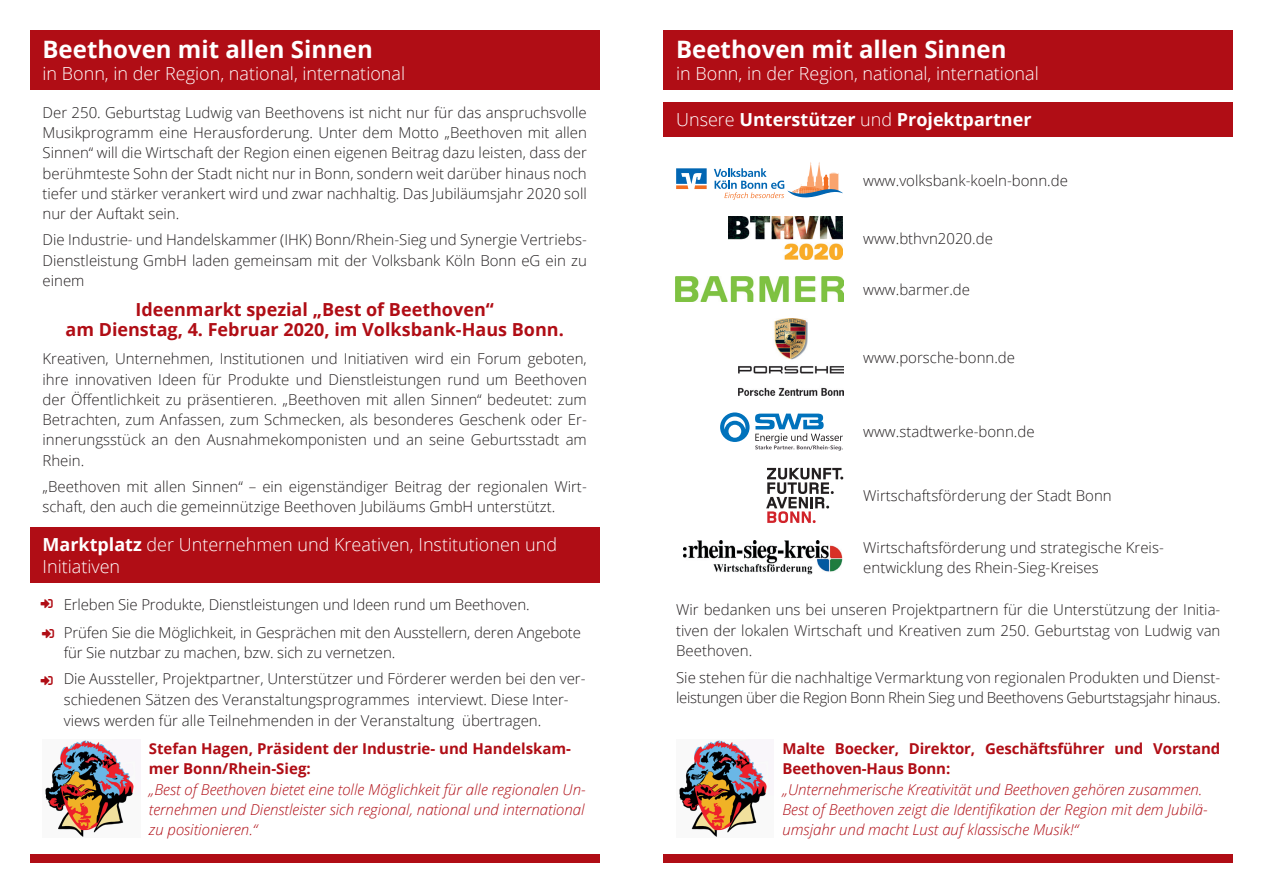
<style>
.page{position:relative;width:1263px;height:893px;background:#fff}
.page>*{position:absolute;margin:0;border:0;box-sizing:border-box;transform-origin:0 0}
.t1{font:700 24px "Open Sans";color:#fff}
.t2{font:300 18px/21.6px "Open Sans";color:#fff}
.t3{font:700 18px/20.2px "Open Sans";color:#b00d15;text-align:center}
.t4{font:700 18px "Open Sans";color:#fff}
.t5{font:300 15px/20.2px "Open Sans";color:#231f20}
.t6{font:italic 300 15px/20.2px "Open Sans";color:#b00d15}
.t7{font:300 15px/20.2px "Open Sans";letter-spacing:-.02em;color:#231f20}
.t8{font:700 15px/20.2px "Open Sans";letter-spacing:-.01em;color:#b00d15}
.s1{font-weight:700}
.s2{font-weight:300}
</style>
<div class="page">
<div style="left:663px;top:855px;width:570px;height:8px;background:#b00d15"></div>
<div style="left:663px;top:30px;width:570px;height:59px;background:#b00d15"></div>
<div style="left:663px;top:102px;width:570px;height:34px;background:#b00d15"></div>
<img style="left:679px;top:740px;width:88px;height:97px">
<img style="left:675px;top:276px;width:168px;height:26px">
<svg style="left:676px;top:168px;width:31px;height:21px"></svg>
<svg style="left:714px;top:162px;width:129px;height:38px"></svg>
<img style="left:728px;top:217px;width:114px;height:42px">
<svg style="left:720px;top:412px;width:29px;height:30px"></svg>
<svg style="left:755px;top:414px;width:88px;height:35px"></svg>
<img style="left:683px;top:540px;width:159px;height:34px">
<img style="left:738px;top:319px;width:105px;height:76px">
<svg style="left:766px;top:468px;width:77px;height:55px"></svg>
<div style="left:30px;top:30px;width:570px;height:59px;background:#b00d15"></div>
<div style="left:30px;top:855px;width:570px;height:8px;background:#b00d15"></div>
<div style="left:30px;top:527px;width:570px;height:56px;background:#b00d15"></div>
<img style="left:45px;top:740px;width:89px;height:97px">
<h1 class="t1" style="left:43px;top:32px;width:332px">Beethoven mit allen Sinnen</h1>
<p class="t2" style="left:43px;top:62px;width:364px">in Bonn, in der Region, national, international</p>
<p class="t5" style="left:43px;top:102px;width:546px;text-align:justify">Der 250. Geburtstag Ludwig van Beethovens ist nicht nur für das anspruchsvolle Musikprogramm eine Herausforderung. Unter dem Motto „Beethoven mit allen Sinnen“ will die Wirtschaft der Region einen eigenen Beitrag dazu leisten, dass der berühmteste Sohn der Stadt nicht nur in Bonn, sondern weit darüber hinaus noch tiefer und stärker verankert wird und zwar nachhaltig. Das Jubiläumsjahr 2020 soll nur der Auftakt sein.</p>
<p class="t5" style="left:43px;top:229px;width:546px;text-align:justify">Die Industrie- und Handelskammer (IHK) Bonn/Rhein-Sieg und Synergie Vertriebs-Dienstleistung GmbH laden gemeinsam mit der Volksbank Köln Bonn eG ein zu einem</p>
<p class="t3" style="left:65px;top:299px;width:500px">Ideenmarkt spezial „Best of Beethoven“<br>am Dienstag, 4. Februar 2020, im Volksbank-Haus Bonn.</p>
<p class="t5" style="left:43px;top:348px;width:546px;text-align:justify">Kreativen, Unternehmen, Institutionen und Initiativen wird ein Forum geboten, ihre innovativen Ideen für Produkte und Dienstleistungen rund um Beethoven der Öffentlichkeit zu präsentieren. „Beethoven mit allen Sinnen“ bedeutet: zum Betrachten, zum Anfassen, zum Schmecken, als besonderes Geschenk oder Er&shy;innerungsstück an den Ausnahmekomponisten und an seine Geburtsstadt am Rhein.</p>
<p class="t5" style="left:43px;top:476px;width:546px">„Beethoven mit allen Sinnen“ – ein eigenständiger Beitrag der regionalen Wirt&shy;schaft, den auch die gemeinnützige Beethoven Jubiläums GmbH unterstützt.</p>
<p class="t2" style="left:43px;top:533px;width:516px"><span class="s1">Marktplatz</span> der Unternehmen und Kreativen, Institutionen und<br>Initiativen</p>
<p class="t5" style="left:64px;top:594px;width:467px">Erleben Sie Produkte, Dienstleistungen und Ideen rund um Beethoven.</p>
<p class="t5" style="left:64px;top:622px;width:519px">Prüfen Sie die Möglichkeit, in Gesprächen mit den Ausstellern, deren Angebote für Sie nutzbar zu machen, bzw. sich zu vernetzen.</p>
<p class="t5" style="left:64px;top:668px;width:523px;line-height:21px">Die Aussteller, Projektpartner, Unterstützer und Förderer werden bei den ver&shy;schiedenen Sätzen des Veranstaltungsprogrammes interviewt. Diese Inter&shy;views werden für alle Teilnehmenden in der Veranstaltung übertragen.</p>
<p class="t8" style="left:149px;top:738px;width:424px">Stefan Hagen, Präsident der Industrie- und Handelskam&shy;mer Bonn/Rhein-Sieg:</p>
<p class="t6" style="left:149px;top:778px;width:438px;text-align:justify">„Best of Beethoven bietet eine tolle Möglichkeit für alle regionalen Un&shy;ternehmen und Dienstleister sich regional, national und international zu positionieren.“</p>
<h1 class="t1" style="left:676px;top:32px;width:332px">Beethoven mit allen Sinnen</h1>
<p class="t2" style="left:676px;top:62px;width:364px">in Bonn, in der Region, national, international</p>
<p class="t4" style="left:676px;top:107px;width:357px"><span class="s2">Unsere</span> Unterstützer <span class="s2">und</span> Projektpartner</p>
<p class="t5" style="left:863px;top:170px;width:206px">www.volksbank-koeln-bonn.de</p>
<p class="t5" style="left:863px;top:228px;width:131px">www.bthvn2020.de</p>
<p class="t5" style="left:863px;top:279px;width:108px">www.barmer.de</p>
<p class="t5" style="left:863px;top:347px;width:153px">www.porsche-bonn.de</p>
<p class="t5" style="left:863px;top:421px;width:173px">www.stadtwerke-bonn.de</p>
<p class="t5" style="left:863px;top:485px;width:250px">Wirtschaftsförderung der Stadt Bonn</p>
<p class="t5" style="left:863px;top:537px;width:302px">Wirtschaftsförderung und strategische Kreis&shy;entwicklung des Rhein-Sieg-Kreises</p>
<p class="t5" style="left:676px;top:599px;width:546px;text-align:justify">Wir bedanken uns bei unseren Projektpartnern für die Unterstützung der Initia&shy;tiven der lokalen Wirtschaft und Kreativen zum 250. Geburtstag von Ludwig van Beethoven.</p>
<p class="t7" style="left:676px;top:667px;width:546px">Sie stehen für die nachhaltige Vermarktung von regionalen Produkten und Dienst&shy;leistungen über die Region Bonn Rhein Sieg und Beethovens Geburtstagsjahr hinaus.</p>
<p class="t8" style="left:782px;top:738px;width:439px">Malte Boecker, Direktor, Geschäftsführer und Vorstand<br>Beethoven-Haus Bonn:</p>
<p class="t6" style="left:782px;top:778px;width:427px">„Unternehmerische Kreativität und Beethoven gehören zusammen.<br>Best of Beethoven zeigt die Identifikation der Region mit dem Jubilä&shy;umsjahr und macht Lust auf klassische Musik!“</p>
</div>
